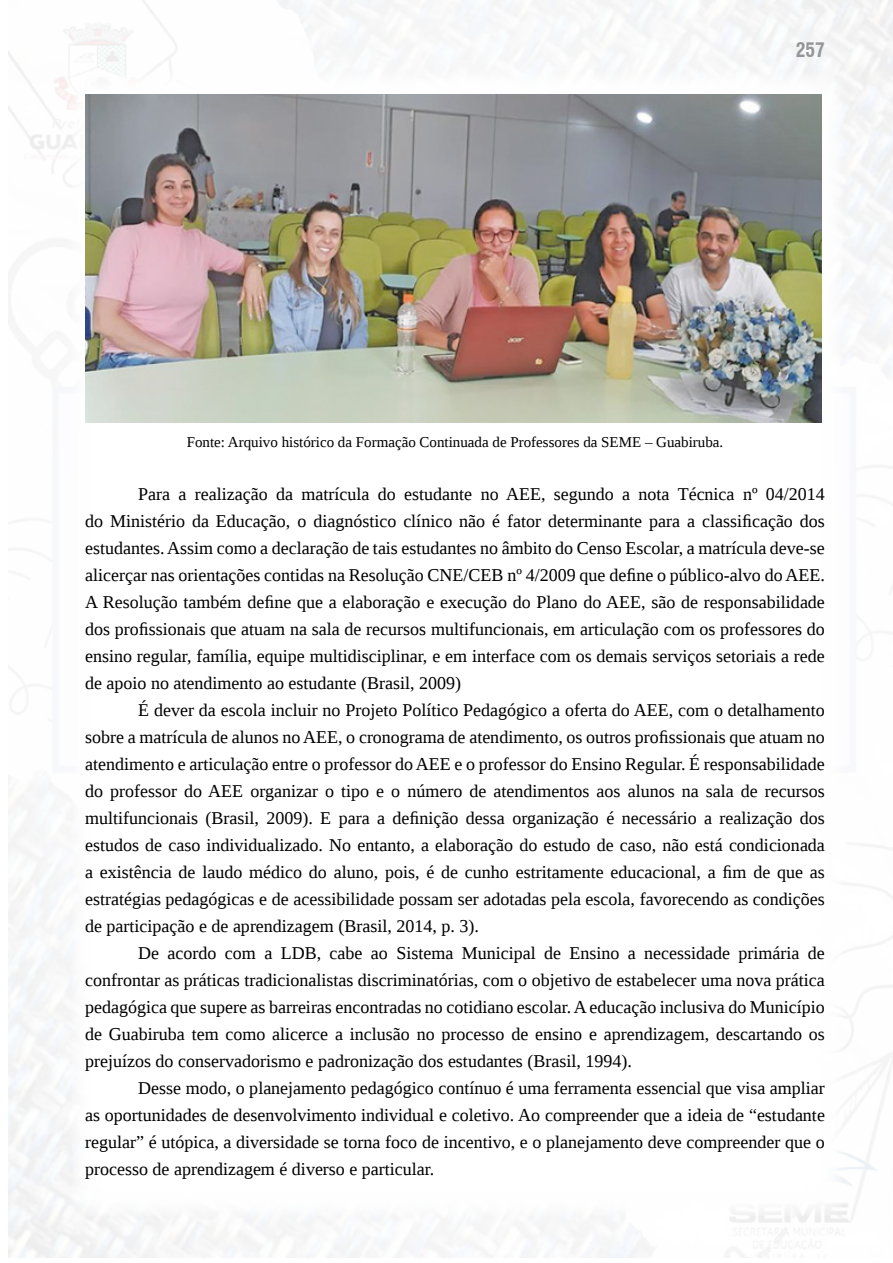
<style>
.page{position:relative;width:893px;height:1263px;background:#fff}
.page>*{position:absolute;margin:0;border:0;box-sizing:border-box;transform-origin:0 0}
.t1{font:700 condensed 19.5px "Swiss 721 BT";color:#939598}
.t2{font:18px/27px "Liberation Serif";color:#000;text-align:justify}
.t3{font:15px "Liberation Serif";color:#000}
</style>
<div class="page">
<img style="left:85px;top:94px;width:737px;height:328px">
<p class="t1" style="left:796px;top:39px;width:31px">257</p>
<p class="t3" style="left:187px;top:432px;width:538px">Fonte: Arquivo histórico da Formação Continuada de Professores da SEME – Guabiruba.</p>
<p class="t2" style="left:85px;top:480px;width:741px;text-indent:53px">Para a realização da matrícula do estudante no AEE, segundo a nota Técnica nº 04/2014 do Ministério da Educação, o diagnóstico clínico não é fator determinante para a classificação dos estudantes. Assim como a declaração de tais estudantes no âmbito do Censo Escolar, a matrícula deve-se alicerçar nas orientações contidas na Resolução CNE/CEB nº 4/2009 que define o público-alvo do AEE.<br>A Resolução também define que a elaboração e execução do Plano do AEE, são de responsabilidade dos profissionais que atuam na sala de recursos multifuncionais, em articulação com os professores do ensino regular, família, equipe multidisciplinar, e em interface com os demais serviços setoriais a rede de apoio no atendimento ao estudante (Brasil, 2009)</p>
<p class="t2" style="left:85px;top:696px;width:741px;text-indent:53px">É dever da escola incluir no Projeto Político Pedagógico a oferta do AEE, com o detalhamento sobre a matrícula de alunos no AEE, o cronograma de atendimento, os outros profissionais que atuam no atendimento e articulação entre o professor do AEE e o professor do Ensino Regular. É responsabilidade do professor do AEE organizar o tipo e o número de atendimentos aos alunos na sala de recursos multifuncionais (Brasil, 2009). E para a definição dessa organização é necessário a realização dos estudos de caso individualizado. No entanto, a elaboração do estudo de caso, não está condicionada a existência de laudo médico do aluno, pois, é de cunho estritamente educacional, a fim de que as estratégias pedagógicas e de acessibilidade possam ser adotadas pela escola, favorecendo as condições de participação e de aprendizagem (Brasil, 2014, p. 3).</p>
<p class="t2" style="left:85px;top:939px;width:741px;text-indent:53px">De acordo com a LDB, cabe ao Sistema Municipal de Ensino a necessidade primária de confrontar as práticas tradicionalistas discriminatórias, com o objetivo de estabelecer uma nova prática pedagógica que supere as barreiras encontradas no cotidiano escolar. A educação inclusiva do Município de Guabiruba tem como alicerce a inclusão no processo de ensino e aprendizagem, descartando os prejuízos do conservadorismo e padronização dos estudantes (Brasil, 1994).</p>
<p class="t2" style="left:85px;top:1074px;width:741px;text-indent:53px">Desse modo, o planejamento pedagógico contínuo é uma ferramenta essencial que visa ampliar as oportunidades de desenvolvimento individual e coletivo. Ao compreender que a ideia de “estudante regular” é utópica, a diversidade se torna foco de incentivo, e o planejamento deve compreender que o processo de aprendizagem é diverso e particular.</p>
</div>
